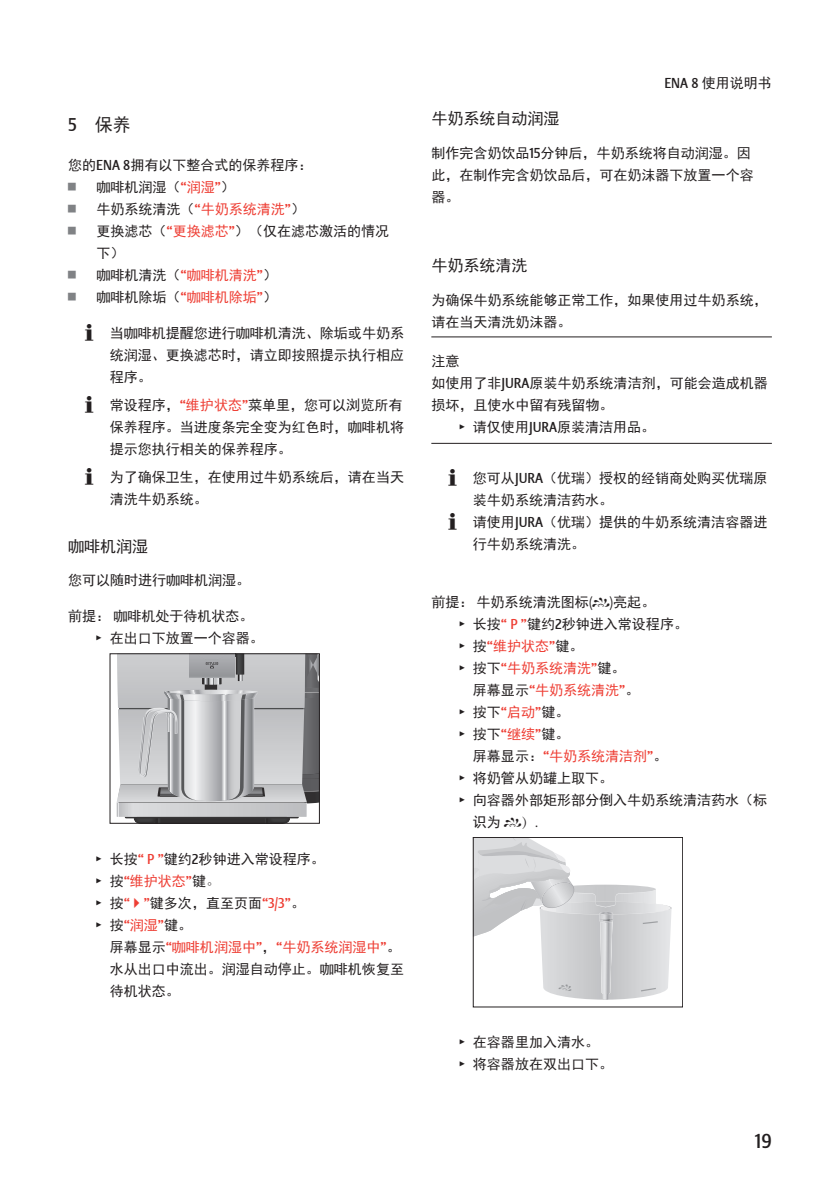
<style>
.page{position:relative;width:840px;height:1191px;background:#fff}
.page>*{position:absolute;margin:0;border:0;box-sizing:border-box;transform-origin:0 0}
.t1{font:20px "Stalemate Pro 2 J Medium";color:#231f20}
.Kapitel_Ueberschrift{font:18px "Sim Hei";color:#231f20}
.Unterkapitel_Uebersc{font:16px "Sim Hei";color:#231f20}
.Para{font:14px/22px "Sim Hei";color:#231f20}
.Aufforderung{font:14px/22px "Sim Hei";color:#231f20}
.Resultat_Letztes{font:14px/22px "Sim Hei";color:#231f20}
.Aufforderung-2{font:14px "Sim Hei";color:#ee3e34}
.Voraussetzung{font:14px "Sim Hei";color:#231f20}
.Resultat{font:14px "Sim Hei";color:#ee3e34}
.Massnahme_Letzte{font:14px "Sim Hei";color:#231f20}
.Achtung{font:14px "Sim Hei";color:#231f20}
.s1{font-family:"Stalemate LF"}
.s2{font-family:"Jura Pict 2006";font-size:28px;color:#808285}
.s3{font-family:"Stalemate LF";color:#ee3e34}
.s4{color:#ee3e34}
.s5{font-family:"Jura Pict 2006";font-size:17px}
.s6{font-family:"Jura Pict 2006"}
.s7{font-family:"Jura Pict 2006";color:#231f20}
.s8{color:#231f20}
.s9{font-family:"Adobe Song Std";font-weight:300;color:#231f20}
.s10{font-family:"Stalemate Pro 2 J Light"}
.s11{font-family:"Adobe Song Std";font-weight:300}
</style>
<div class="page">
<svg style="left:117px;top:655px;width:200px;height:166px;background:#bbbcbe"></svg>
<div style="left:110px;top:653px;width:209px;height:170px;border:1px solid #231f20"></div>
<hr style="left:431px;top:336px;width:340px;height:1px;background:#231f20">
<hr style="left:431px;top:443px;width:340px;height:1px;background:#231f20">
<svg style="left:472px;top:837px;width:199px;height:162px"></svg>
<p class="Kapitel_Ueberschrift" style="left:68px;top:115px;width:64px"><span class="s1">5</span> 保养</p>
<p class="Para" style="left:68px;top:154px;width:246px">您的<span class="s1">ENA 8</span>拥有以下整合式的保养程序：</p>
<p class="Para" style="left:68px;top:176px;width:168px"><span class="s2">U</span> 咖啡机润湿（<span class="s3">“</span><span class="s4">润湿</span><span class="s3">”</span>）</p>
<p class="Para" style="left:68px;top:198px;width:238px"><span class="s2">U</span> 牛奶系统清洗（<span class="s3">“</span><span class="s4">牛奶系统清洗</span><span class="s3">”</span>）</p>
<p class="Para" style="left:96px;top:220px;width:294px;text-indent:-28px"><span class="s2">U</span> 更换滤芯（<span class="s3">“</span><span class="s4">更换滤芯</span><span class="s3">”</span>）（仅在滤芯激活的情况下）</p>
<p class="Para" style="left:68px;top:264px;width:210px"><span class="s2">U</span> 咖啡机清洗（<span class="s3">“</span><span class="s4">咖啡机清洗</span><span class="s3">”</span>）</p>
<p class="Para" style="left:68px;top:286px;width:210px"><span class="s2">U</span> 咖啡机除垢（<span class="s3">“</span><span class="s4">咖啡机除垢</span><span class="s3">”</span>）</p>
<p class="Para" style="left:110px;top:322px;width:295px;text-align:justify;text-indent:-24px"><span class="s5">E</span> 当咖啡机提醒您进行咖啡机清洗、除垢或牛奶系统润湿、更换滤芯时，请立即按照提示执行相应程序。</p>
<p class="Para" style="left:110px;top:394px;width:296px;text-align:justify;text-indent:-24px"><span class="s5">E</span> 常设程序，<span class="s3">“</span><span class="s4">维护状态</span><span class="s3">”</span>菜单里，您可以浏览所有保养程序。当进度条完全变为红色时，咖啡机将提示您执行相关的保养程序。</p>
<p class="Para" style="left:110px;top:466px;width:296px;text-indent:-24px"><span class="s5">E</span> 为了确保卫生，在使用过牛奶系统后，请在当天清洗牛奶系统。</p>
<p class="Unterkapitel_Uebersc" style="left:68px;top:538px;width:81px">咖啡机润湿</p>
<p class="Para" style="left:68px;top:569px;width:183px">您可以随时进行咖啡机润湿。</p>
<p class="Voraussetzung" style="left:68px;top:609px;width:187px">前提：咖啡机处于待机状态。</p>
<p class="Aufforderung" style="left:96px;top:627px;width:169px"><span class="s6">T</span> 在出口下放置一个容器。</p>
<p class="Aufforderung" style="left:96px;top:847px;width:230px"><span class="s6">T</span> 长按<span class="s3">“ P ”</span>键约<span class="s1">2</span>秒钟进入常设程序。</p>
<p class="Aufforderung-2" style="left:96px;top:873px;width:125px"><span class="s7">T</span> <span class="s8">按</span><span class="s1">“</span>维护状态<span class="s1">”</span><span class="s8">键</span><span class="s9">。</span></p>
<p class="Aufforderung" style="left:96px;top:891px;width:210px"><span class="s6">T</span> 按<span class="s3">“ ”</span>键多次，直至页面<span class="s3">“3/3”</span>。</p>
<p class="Aufforderung" style="left:96px;top:913px;width:97px"><span class="s6">T</span> 按<span class="s3">“</span><span class="s4">润湿</span><span class="s3">”</span>键。</p>
<p class="Resultat_Letztes" style="left:110px;top:935px;width:296px">屏幕显示<span class="s3">“</span><span class="s4">咖啡机润湿中</span><span class="s3">”</span>，<span class="s3">“</span><span class="s4">牛奶系统润湿中</span><span class="s3">”</span>。水从出口中流出。润湿自动停止。咖啡机恢复至待机状态。</p>
<p class="Para" style="left:664px;top:72px;width:109px"><span class="s1">ENA 8</span> 使用说明书</p>
<p class="Unterkapitel_Uebersc" style="left:431px;top:111px;width:129px">牛奶系统自动润湿</p>
<p class="Para" style="left:431px;top:142px;width:323px">制作完含奶饮品<span class="s1">15</span>分钟后，牛奶系统将自动润湿。因此，在制作完含奶饮品后，可在奶沫器下放置一个容器。</p>
<p class="Unterkapitel_Uebersc" style="left:431px;top:258px;width:97px">牛奶系统清洗</p>
<p class="Para" style="left:431px;top:289px;width:337px">为确保牛奶系统能够正常工作，如果使用过牛奶系统，请在当天清洗奶沫器。</p>
<p class="Achtung" style="left:431px;top:354px;width:29px">注意</p>
<p class="Para" style="left:431px;top:372px;width:338px">如使用了非<span class="s1">JURA</span>原装牛奶系统清洁剂，可能会造成机器损坏，且使水中留有残留物。</p>
<p class="Massnahme_Letzte" style="left:459px;top:420px;width:197px"><span class="s6">T</span> 请仅使用<span class="s1">JURA</span>原装清洁用品。</p>
<p class="Para" style="left:472px;top:467px;width:296px;text-indent:-24px"><span class="s5">E</span> 您可从<span class="s1">JURA</span>（优瑞）授权的经销商处购买优瑞原装牛奶系统清洁药水。</p>
<p class="Para" style="left:472px;top:511px;width:296px;text-indent:-24px"><span class="s5">E</span> 请使用<span class="s1">JURA</span>（优瑞）提供的牛奶系统清洁容器进行牛奶系统清洗。</p>
<p class="Voraussetzung" style="left:431px;top:595px;width:225px">前提：牛奶系统清洗图标<span class="s10">(</span><span class="s6">6</span><span class="s10">)</span>亮起。</p>
<p class="Aufforderung" style="left:459px;top:613px;width:230px"><span class="s6">T</span> 长按<span class="s3">“ P ”</span>键约<span class="s1">2</span>秒钟进入常设程序。</p>
<p class="Aufforderung-2" style="left:459px;top:639px;width:125px"><span class="s7">T</span> <span class="s8">按</span><span class="s1">“</span>维护状态<span class="s1">”</span><span class="s8">键。</span></p>
<p class="Aufforderung-2" style="left:459px;top:661px;width:167px"><span class="s7">T</span> <span class="s8">按下</span><span class="s1">“</span>牛奶系统清洗<span class="s1">”</span><span class="s8">键。</span></p>
<p class="Resultat" style="left:472px;top:683px;width:168px"><span class="s8">屏幕显示</span><span class="s1">“</span>牛奶系统清洗<span class="s1">”</span><span class="s8">。</span></p>
<p class="Aufforderung" style="left:459px;top:701px;width:111px"><span class="s6">T</span> 按下<span class="s3">“</span><span class="s4">启动</span><span class="s3">”</span>键。</p>
<p class="Aufforderung" style="left:459px;top:723px;width:111px"><span class="s6">T</span> 按下<span class="s3">“</span><span class="s4">继续</span><span class="s3">”</span>键。</p>
<p class="Resultat" style="left:472px;top:749px;width:196px"><span class="s8">屏幕显示：</span><span class="s1">“</span>牛奶系统清洁剂<span class="s1">”</span><span class="s8">。</span></p>
<p class="Aufforderung" style="left:459px;top:767px;width:155px"><span class="s6">T</span> 将奶管从奶罐上取下。</p>
<p class="Aufforderung" style="left:472px;top:789px;width:295px;text-indent:-13px"><span class="s6">T</span> 向容器外部矩形部分倒入牛奶系统清洁药水（标识为 <span class="s6">6</span><span class="s11">）</span><span class="s10">.</span></p>
<p class="Aufforderung" style="left:459px;top:1031px;width:141px"><span class="s6">T</span> 在容器里加入清水。</p>
<p class="Aufforderung" style="left:459px;top:1053px;width:155px"><span class="s6">T</span> 将容器放在双出口下。</p>
<h1 class="t1" style="left:754px;top:1129px;width:18px">19</h1>
</div>
